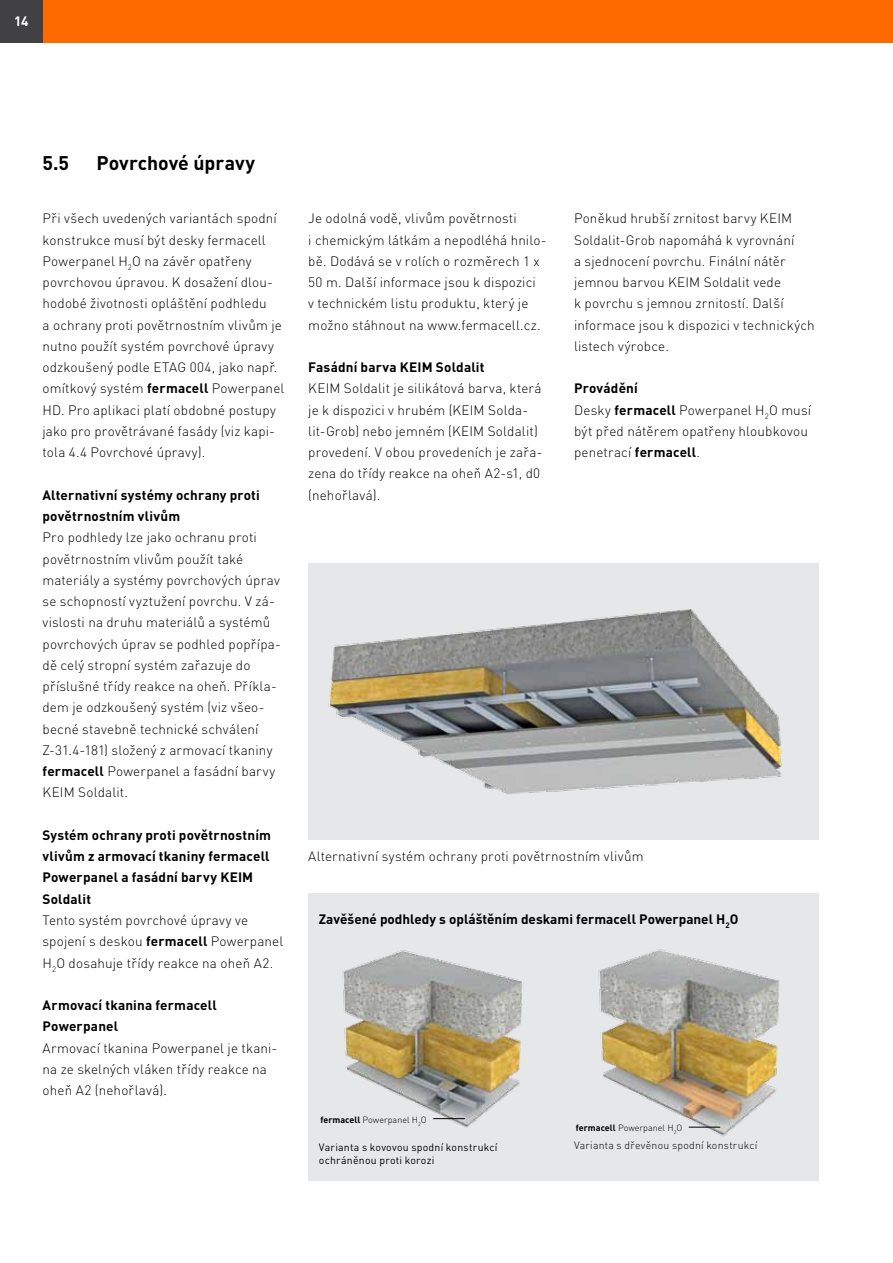
<style>
.page{position:relative;width:893px;height:1263px;background:#fff}
.page>*{position:absolute;margin:0;border:0;box-sizing:border-box;transform-origin:0 0}
.t1{font:700 19.5px "DIN Pro";letter-spacing:-.005em;color:#000}
.t2{font:300 13.5px/21.3px "DIN Pro";letter-spacing:.01em;color:#000}
.t3{font:700 13.5px/21.3px "DIN Pro";letter-spacing:.01em;color:#000}
.t4{font:700 13.5px "DIN Pro";color:#fff}
.t5{font:10.5px "DIN Pro";letter-spacing:.02em;color:#000}
.t6{font:300 10.5px "DIN Pro";letter-spacing:.025em;color:#000}
.t7{font:300 9px "DIN Pro";color:#000}
.s1{font-weight:700}
</style>
<div class="page">
<div style="left:308px;top:563px;width:511px;height:277px;background:#e6e7e8"></div>
<div style="left:308px;top:893px;width:511px;height:287px;background:#e6e7e8"></div>
<img style="left:598px;top:949px;width:181px;height:188px">
<img style="left:342px;top:950px;width:180px;height:178px">
<img style="left:328px;top:609px;width:454px;height:186px">
<hr style="left:689px;top:1127px;width:31px;height:1px;background:#000">
<hr style="left:433px;top:1118px;width:32px;height:1px;background:#000">
<div style="left:43px;top:0;width:850px;height:43px;background:#ff6a00"></div>
<div style="left:0;top:0;width:43px;height:43px;background:#414042"></div>
<p class="t4" style="left:14px;top:12px;width:16px">14</p>
<h1 class="t1" style="left:43px;top:150px;width:28px">5.5</h1>
<h1 class="t1" style="left:97px;top:150px;width:160px">Povrchové úpravy</h1>
<p class="t2" style="left:43px;top:207px;width:243px">Při všech uvedených variantách spodní konstrukce musí být desky fermacell Powerpanel H<sub>2</sub>O na závěr opatřeny povrchovou úpravou. K dosažení dlou&shy;hodobé životnosti opláštění podhledu<br>a ochrany proti povětrnostním vlivům je nutno použít systém povrchové úpravy odzkoušený podle ETAG 004, jako např. omítkový systém <span class="s1">fermacell</span> Powerpanel HD. Pro aplikaci platí obdobné postupy jako pro provětrávané fasády (viz kapi&shy;tola 4.4 Povrchové úpravy).</p>
<p class="t3" style="left:43px;top:484px;width:219px">Alternativní systémy ochrany proti povětrnostním vlivům</p>
<p class="t2" style="left:43px;top:526px;width:240px">Pro podhledy lze jako ochranu proti povětrnostním vlivům použít také materiály a systémy povrchových úprav se schopností vyztužení povrchu. V zá&shy;vislosti na druhu materiálů a systémů povrchových úprav se podhled popřípa&shy;dě celý stropní systém zařazuje do příslušné třídy reakce na oheň. Příkla&shy;dem je odzkoušený systém (viz všeo&shy;becné stavebně technické schválení Z-31.4-181) složený z armovací tkaniny <span class="s1">fermacell</span> Powerpanel a fasádní barvy KEIM Soldalit.</p>
<p class="t3" style="left:43px;top:824px;width:230px">Systém ochrany proti povětrnostním vlivům z armovací tkaniny fermacell<br>Powerpanel a fasádní barvy KEIM<br>Soldalit</p>
<p class="t2" style="left:43px;top:909px;width:242px">Tento systém povrchové úpravy ve spojení s deskou <span class="s1">fermacell</span> Powerpanel<br>H<sub>2</sub>O dosahuje třídy reakce na oheň A2.</p>
<p class="t3" style="left:43px;top:994px;width:176px">Armovací tkanina fermacell<br>Powerpanel</p>
<p class="t2" style="left:43px;top:1036px;width:236px">Armovací tkanina Powerpanel je tkani&shy;na ze skelných vláken třídy reakce na oheň A2 (nehořlavá).</p>
<p class="t2" style="left:308px;top:207px;width:240px">Je odolná vodě, vlivům povětrnosti<br>i chemickým látkám a nepodléhá hnilo&shy;bě. Dodává se v rolích o rozměrech 1 x 50 m. Další informace jsou k dispozici<br>v technickém listu produktu, který je možno stáhnout na www.fermacell.cz.</p>
<p class="t3" style="left:308px;top:356px;width:178px">Fasádní barva KEIM Soldalit</p>
<p class="t2" style="left:308px;top:377px;width:236px">KEIM Soldalit je silikátová barva, která je k dispozici v hrubém (KEIM Solda&shy;lit-Grob) nebo jemném (KEIM Soldalit) provedení. V obou provedeních je zařa&shy;zena do třídy reakce na oheň A2-s1, d0 (nehořlavá).</p>
<p class="t2" style="left:574px;top:207px;width:242px">Poněkud hrubší zrnitost barvy KEIM Soldalit-Grob napomáhá k vyrovnání<br>a sjednocení povrchu. Finální nátěr jemnou barvou KEIM Soldalit vede<br>k povrchu s jemnou zrnitostí. Další informace jsou k dispozici v technických listech výrobce.</p>
<p class="t2" style="left:574px;top:377px;width:239px"><span class="s1">Provádění<br></span>Desky <span class="s1">fermacell</span> Powerpanel H<sub>2</sub>O musí být před nátěrem opatřeny hloubkovou penetrací <span class="s1">fermacell</span>.</p>
<p class="t2" style="left:308px;top:845px;width:337px">Alternativní systém ochrany proti povětrnostním vlivům</p>
<p class="t3" style="left:319px;top:908px;width:421px">Zavěšené podhledy s opláštěním deskami fermacell Powerpanel H<sub>2</sub>O</p>
<p class="t7" style="left:320px;top:1113px;width:108px"><span class="s1">fermacell</span> Powerpanel H<sub>2</sub>O</p>
<p class="t7" style="left:576px;top:1122px;width:108px"><span class="s1">fermacell</span> Powerpanel H<sub>2</sub>O</p>
<p class="t5" style="left:319px;top:1140px;width:180px">Varianta s kovovou spodní konstrukcí</p>
<p class="t6" style="left:574px;top:1138px;width:185px">Varianta s dřevěnou spodní konstrukcí</p>
<p class="t5" style="left:319px;top:1153px;width:117px">ochráněnou proti korozi</p>
</div>
